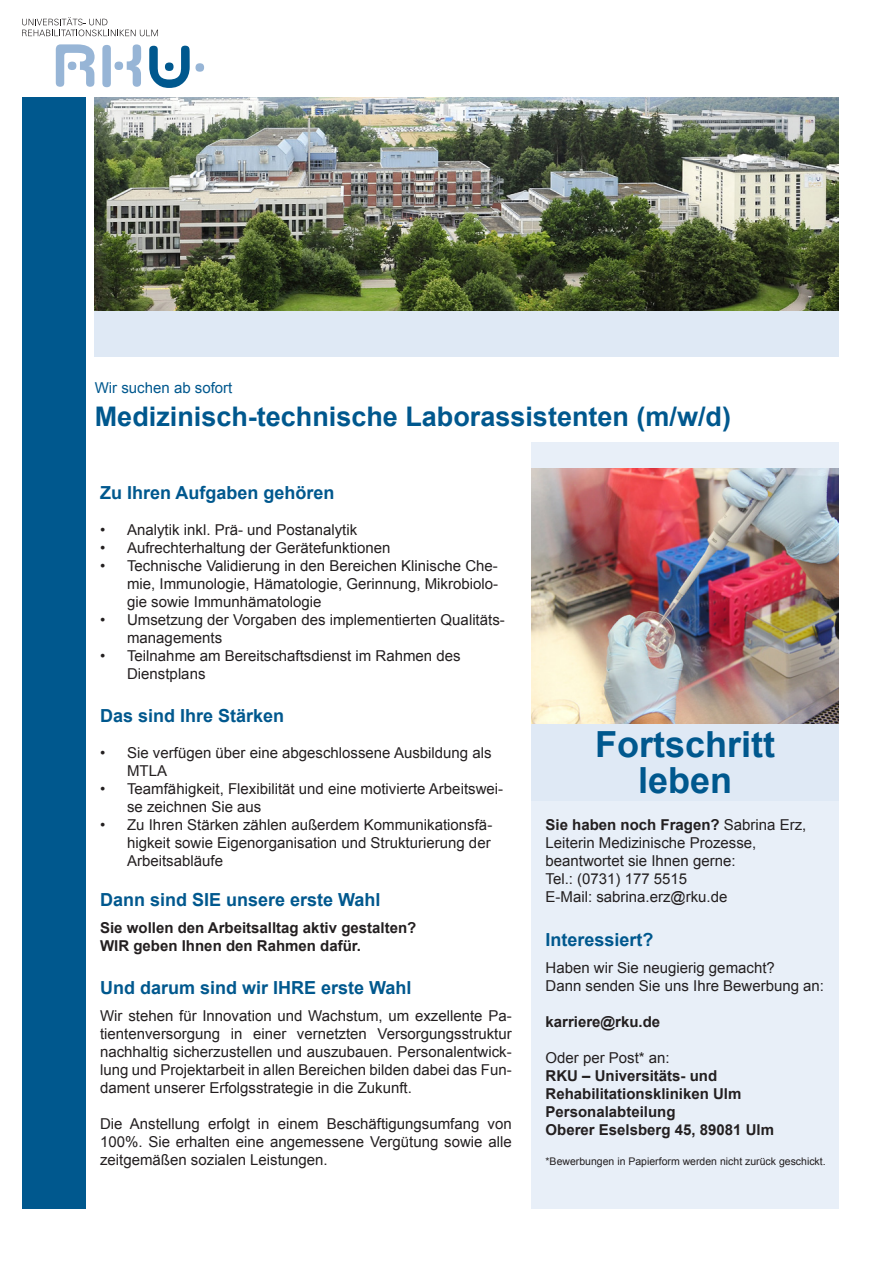
<style>
.page{position:relative;width:893px;height:1263px;background:#fff}
.page>*{position:absolute;margin:0;border:0;box-sizing:border-box;transform-origin:0 0}
.t1{font:700 36px/36px "Arial";color:#00588e;text-align:center}
.t2{font:700 27px "Arial";color:#00588e}
.t3{font:700 18px "Arial";color:#00588e}
.t4{font:15px/18px "Arial";color:#231f20}
.t5{font:700 15px/18px "Arial";color:#231f20}
.t6{font:15px "Arial";color:#00588e}
.t7{font:10.5px "Arial";color:#231f20}
.s1{font-weight:700}
</style>
<div class="page">
<div style="left:531px;top:442px;width:308px;height:767px;background:#e8eff8"></div>
<div style="left:95px;top:310px;width:744px;height:47px;background:#dfe9f5"></div>
<svg style="left:22px;top:17px;width:136px;height:19px"></svg>
<div style="left:115px;top:62px;width:8px;height:8px;background:#97b5d6;border-radius:50%"></div>
<svg style="left:149px;top:46px;width:41px;height:42px"></svg>
<div style="left:165px;top:62px;width:9px;height:9px;background:#00588e;border-radius:50%"></div>
<div style="left:102px;top:45px;width:9px;height:42px;background:#97b5d6;border-radius:4px"></div>
<div style="left:195px;top:63px;width:9px;height:9px;background:#97b5d6;border-radius:50%"></div>
<svg style="left:56px;top:44px;width:39px;height:43px"></svg>
<svg style="left:127px;top:44px;width:14px;height:43px"></svg>
<div style="left:531px;top:724px;width:308px;height:76px;background:#dfe9f5"></div>
<div style="left:22px;top:98px;width:64px;height:1111px;background:#00588e"></div>
<img style="left:95px;top:98px;width:744px;height:212px">
<img style="left:531px;top:469px;width:308px;height:255px">
<p class="t6" style="left:95px;top:378px;width:139px">Wir suchen ab sofort</p>
<h2 class="t2" style="left:95px;top:398px;width:638px">Medizinisch-technische Laborassistenten (m/w/d)</h2>
<p class="t3" style="left:100px;top:481px;width:236px">Zu Ihren Aufgaben gehören</p>
<p class="t4" style="left:100px;top:521px;width:259px">• Analytik inkl. Prä- und Postanalytik</p>
<p class="t4" style="left:100px;top:539px;width:292px">• Aufrechterhaltung der Gerätefunktionen</p>
<p class="t4" style="left:127px;top:557px;width:372px;text-align:justify;text-indent:-27px">• Technische Validierung in den Bereichen Klinische Che&shy;mie, Immunologie, Hämatologie, Gerinnung, Mikrobiolo&shy;gie sowie Immunhämatologie</p>
<p class="t4" style="left:127px;top:611px;width:379px;text-indent:-27px">• Umsetzung der Vorgaben des implementierten Qualitäts&shy;managements</p>
<p class="t4" style="left:127px;top:647px;width:335px;text-indent:-27px">• Teilnahme am Bereitschaftsdienst im Rahmen des<br>Dienstplans</p>
<p class="t3" style="left:100px;top:704px;width:186px">Das sind Ihre Stärken</p>
<p class="t4" style="left:127px;top:744px;width:366px;text-indent:-27px">• Sie verfügen über eine abgeschlossene Ausbildung als<br>MTLA</p>
<p class="t4" style="left:127px;top:780px;width:378px;text-indent:-27px">• Teamfähigkeit, Flexibilität und eine motivierte Arbeitswei&shy;se zeichnen Sie aus</p>
<p class="t4" style="left:127px;top:816px;width:367px;text-align:justify;text-indent:-27px">• Zu Ihren Stärken zählen außerdem Kommunikationsfä&shy;higkeit sowie Eigenorganisation und Strukturierung der Arbeitsabläufe</p>
<p class="t3" style="left:100px;top:888px;width:282px">Dann sind SIE unsere erste Wahl</p>
<p class="t5" style="left:100px;top:919px;width:318px">Sie wollen den Arbeitsalltag aktiv gestalten?<br>WIR geben Ihnen den Rahmen dafür.</p>
<p class="t3" style="left:100px;top:976px;width:313px">Und darum sind wir IHRE erste Wahl</p>
<p class="t4" style="left:100px;top:1007px;width:413px;text-align:justify">Wir stehen für Innovation und Wachstum, um exzellente Pa&shy;tientenversorgung in einer vernetzten Versorgungsstruktur nachhaltig sicherzustellen und auszubauen. Personalentwick&shy;lung und Projektarbeit in allen Bereichen bilden dabei das Fun&shy;dament unserer Erfolgsstrategie in die Zukunft.</p>
<p class="t4" style="left:100px;top:1115px;width:413px;text-align:justify">Die Anstellung erfolgt in einem Beschäftigungsumfang von 100%. Sie erhalten eine angemessene Vergütung sowie alle zeitgemäßen sozialen Leistungen.</p>
<h1 class="t1" style="left:595px;top:728px;width:182px">Fortschritt leben</h1>
<p class="t4" style="left:545px;top:816px;width:262px"><span class="s1">Sie haben noch Fragen?</span> Sabrina Erz,<br>Leiterin Medizinische Prozesse, beantwortet sie Ihnen gerne:<br>Tel.: (0731) 177 5515<br>E-Mail: sabrina.erz@rku.de</p>
<p class="t3" style="left:546px;top:927px;width:110px">Interessiert?</p>
<p class="t4" style="left:546px;top:958px;width:280px">Haben wir Sie neugierig gemacht?<br>Dann senden Sie uns Ihre Bewerbung an:</p>
<p class="t5" style="left:546px;top:1013px;width:116px">karriere@rku.de</p>
<p class="t4" style="left:546px;top:1048px;width:126px">Oder per Post* an:</p>
<p class="t5" style="left:546px;top:1067px;width:230px">RKU – Universitäts- und<br>Rehabilitationskliniken Ulm<br>Personalabteilung<br>Oberer Eselsberg 45, 89081 Ulm</p>
<p class="t7" style="left:546px;top:1154px;width:282px">*Bewerbungen in Papierform werden nicht zurück geschickt.</p>
</div>
